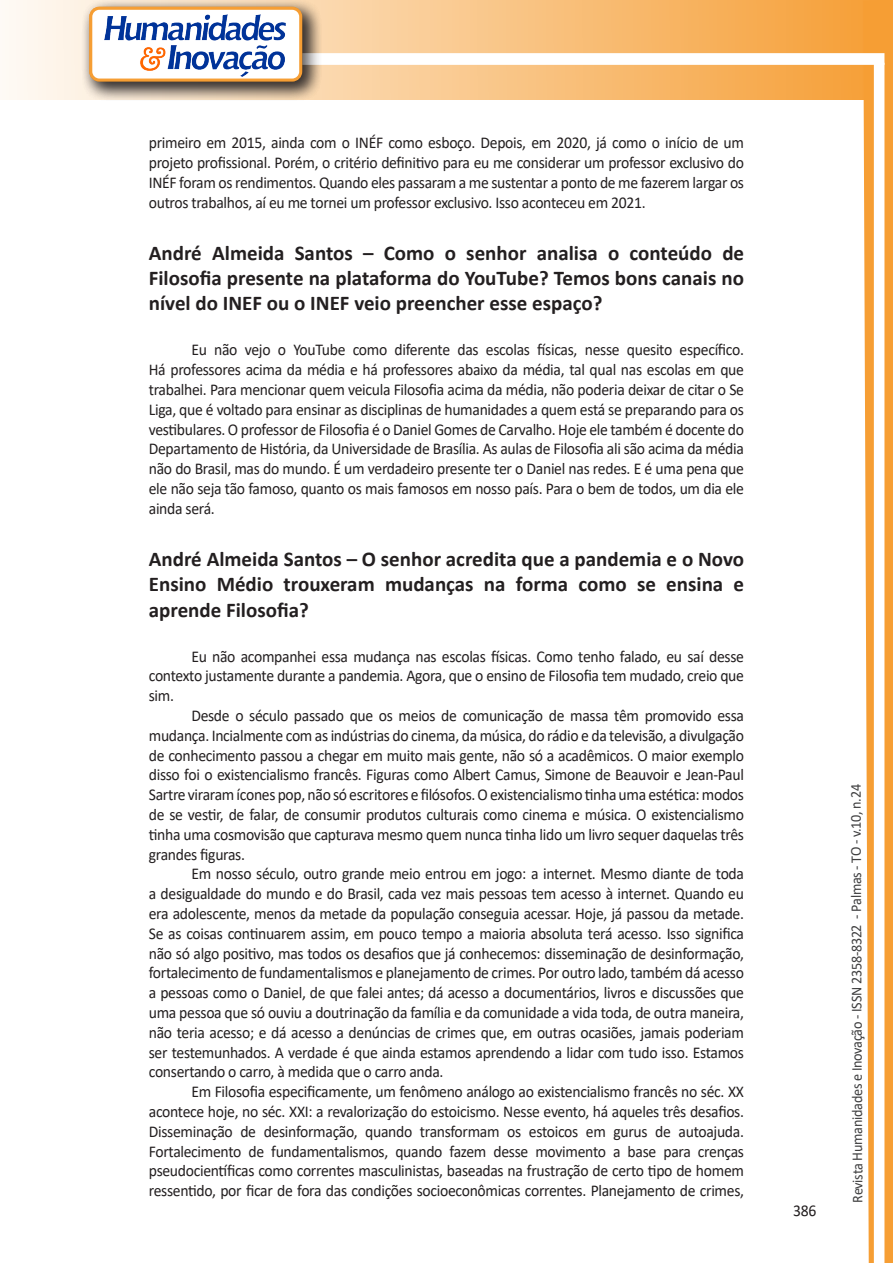
<style>
.page{position:relative;width:893px;height:1263px;background:#fff}
.page>*{position:absolute;margin:0;border:0;box-sizing:border-box;transform-origin:0 0}
.Titulo_2{font:700 21px/25.2px "Calibri";color:#231f20;text-align:justify}
.texto{font:16.5px/19.8px "Calibri";letter-spacing:-.02em;color:#231f20;text-align:justify;scale:.95 1}
.t1{font:15px "Calibri";letter-spacing:-.025em;color:#3e3e3f;scale:.95 1}
</style>
<div class="page">
<svg style="left:5px;top:0;width:858px;height:100px;background:#f9c484"></svg>
<div style="left:302px;top:53px;width:582px;height:12px;background:#fff;border:2px solid #fff"></div>
<svg style="left:863px;top:0;width:30px;height:1263px"></svg>
<div style="left:81px;top:0;width:241px;height:102px;background:#231f20;opacity:.75"></div>
<div style="left:91px;top:8px;width:210px;height:72px;background:#fff;border-radius:9px"></div>
<img style="left:104px;top:14px;width:181px;height:62px">
<div style="left:89px;top:7px;width:213px;height:75px;border:3px solid #f69e34;border-radius:9px"></div>
<p class="texto" style="left:149px;top:133px;width:628px">primeiro em 2015, ainda com o INÉF como esboço. Depois, em 2020, já como o início de um projeto profissional. Porém, o critério definitivo para eu me considerar um professor exclusivo do INÉF foram os rendimentos. Quando eles passaram a me sustentar a ponto de me fazerem largar os outros trabalhos, aí eu me tornei um professor exclusivo. Isso aconteceu em 2021.</p>
<p class="Titulo_2" style="left:149px;top:240px;width:597px">André Almeida Santos – Como o senhor analisa o conteúdo de Filosofia presente na plataforma do YouTube? Temos bons canais no nível do INEF ou o INEF veio preencher esse espaço?</p>
<p class="texto" style="left:149px;top:340px;width:628px;text-indent:43px">Eu não vejo o YouTube como diferente das escolas físicas, nesse quesito específico.<br>Há professores acima da média e há professores abaixo da média, tal qual nas escolas em que trabalhei. Para mencionar quem veicula Filosofia acima da média, não poderia deixar de citar o Se Liga, que é voltado para ensinar as disciplinas de humanidades a quem está se preparando para os vestibulares. O professor de Filosofia é o Daniel Gomes de Carvalho. Hoje ele também é docente do Departamento de História, da Universidade de Brasília. As aulas de Filosofia ali são acima da média não do Brasil, mas do mundo. É um verdadeiro presente ter o Daniel nas redes. E é uma pena que ele não seja tão famoso, quanto os mais famosos em nosso país. Para o bem de todos, um dia ele ainda será.</p>
<p class="Titulo_2" style="left:149px;top:546px;width:597px">André Almeida Santos – O senhor acredita que a pandemia e o Novo Ensino Médio trouxeram mudanças na forma como se ensina e aprende Filosofia?</p>
<p class="texto" style="left:149px;top:646px;width:628px;text-indent:43px">Eu não acompanhei essa mudança nas escolas físicas. Como tenho falado, eu saí desse contexto justamente durante a pandemia. Agora, que o ensino de Filosofia tem mudado, creio que sim.</p>
<p class="texto" style="left:149px;top:705px;width:628px;text-indent:43px">Desde o século passado que os meios de comunicação de massa têm promovido essa mudança. Incialmente com as indústrias do cinema, da música, do rádio e da televisão, a divulgação de conhecimento passou a chegar em muito mais gente, não só a acadêmicos. O maior exemplo disso foi o existencialismo francês. Figuras como Albert Camus, Simone de Beauvoir e Jean-Paul Sartre viraram ícones pop, não só escritores e filósofos. O existencialismo tinha uma estética: modos de se vestir, de falar, de consumir produtos culturais como cinema e música. O existencialismo tinha uma cosmovisão que capturava mesmo quem nunca tinha lido um livro sequer daquelas três grandes figuras.</p>
<p class="texto" style="left:149px;top:863px;width:628px;text-indent:43px">Em nosso século, outro grande meio entrou em jogo: a internet. Mesmo diante de toda a desigualdade do mundo e do Brasil, cada vez mais pessoas tem acesso à internet. Quando eu era adolescente, menos da metade da população conseguia acessar. Hoje, já passou da metade.<br>Se as coisas continuarem assim, em pouco tempo a maioria absoluta terá acesso. Isso significa não só algo positivo, mas todos os desafios que já conhecemos: disseminação de desinformação, fortalecimento de fundamentalismos e planejamento de crimes. Por outro lado, também dá acesso a pessoas como o Daniel, de que falei antes; dá acesso a documentários, livros e discussões que uma pessoa que só ouviu a doutrinação da família e da comunidade a vida toda, de outra maneira, não teria acesso; e dá acesso a denúncias de crimes que, em outras ocasiões, jamais poderiam ser testemunhados. A verdade é que ainda estamos aprendendo a lidar com tudo isso. Estamos consertando o carro, à medida que o carro anda.</p>
<p class="texto" style="left:149px;top:1081px;width:628px;text-indent:43px">Em Filosofia especificamente, um fenômeno análogo ao existencialismo francês no séc. XX acontece hoje, no séc. XXI: a revalorização do estoicismo. Nesse evento, há aqueles três desafios.<br>Disseminação de desinformação, quando transformam os estoicos em gurus de autoajuda.<br>Fortalecimento de fundamentalismos, quando fazem desse movimento a base para crenças pseudocientíficas como correntes masculinistas, baseadas na frustração de certo tipo de homem ressentido, por ficar de fora das condições socioeconômicas correntes. Planejamento de crimes,</p>
<p class="texto" style="left:793px;top:1200px;width:26px">386</p>
<p class="t1" style="left:846px;top:1203px;width:442px;rotate:-90deg">Revista Humanidades e Inovação - ISSN 2358-8322 - Palmas - TO - v.10, n.24</p>
</div>
